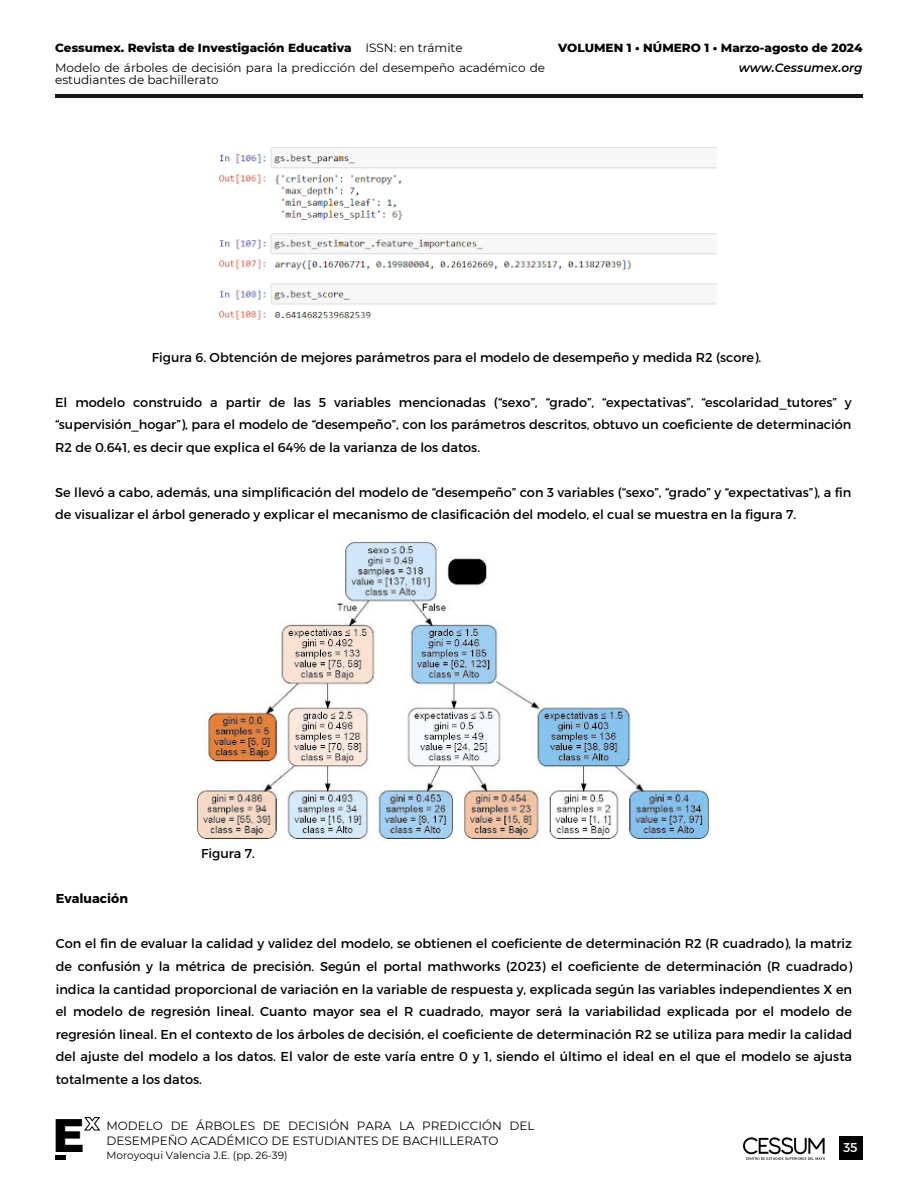
<style>
.page{position:relative;width:918px;height:1188px;background:#fff}
.page>*{position:absolute;margin:0;border:0;box-sizing:border-box;transform-origin:0 0}
.t1{font:800 47.85px "Montserrat";color:#000}
.t2{font:12.9px/22.5px "Montserrat";color:#000;text-align:justify}
.t3{font:700 12.9px "Montserrat";color:#000}
.t4{font:12.9px "Montserrat";color:#fff}
.t5{font:12px/12px "Montserrat";color:#000}
.t6{font:800 12px "Montserrat";color:#000}
.t7{font:italic 600 12px "Montserrat";color:#000}
.t8{font:10.5px "Montserrat";color:#000}
</style>
<div class="page">
<hr style="left:55px;top:94px;width:807px;height:4px;background:#181818">
<hr style="left:56px;top:1156px;width:10px;height:4px;background:#000">
<div style="left:839px;top:1137px;width:23px;height:23px;background:#000"></div>
<img style="left:743px;top:1137px;width:82px;height:23px">
<img style="left:219px;top:147px;width:497px;height:173px">
<img style="left:197px;top:540px;width:514px;height:299px">
<svg style="left:84px;top:1117px;width:17px;height:14px"></svg>
<h1 class="t6" style="left:55px;top:40px;width:298px">Cessumex. Revista de Investigación Educativa</h1>
<p class="t5" style="left:366px;top:41px;width:99px">ISSN: en trámite</p>
<p class="t6" style="left:558px;top:40px;width:306px">VOLUMEN 1 • NÚMERO 1 • Marzo-agosto de 2024</p>
<p class="t5" style="left:55px;top:62px;width:491px">Modelo de árboles de decisión para la predicción del desempeño académico de estudiantes de bachillerato</p>
<p class="t7" style="left:739px;top:60px;width:125px">www.Cessumex.org</p>
<p class="t2" style="left:152px;top:346px;width:611px">Figura 6. Obtención de mejores parámetros para el modelo de desempeño y medida R2 (score).</p>
<p class="t2" style="left:55px;top:390px;width:798px">El modelo construido a partir de las 5 variables mencionadas (“sexo”, “grado”, “expectativas”, “escolaridad_tutores” y “supervisión_hogar”), para el modelo de “desempeño”, con los parámetros descritos, obtuvo un coeficiente de determinación R2 de 0.641, es decir que explica el 64% de la varianza de los datos.</p>
<h1 class="t2" style="left:55px;top:480px;width:798px">Se llevó a cabo, además, una simplificación del modelo de “desempeño” con 3 variables (“sexo”, “grado” y “expectativas”), a fin de visualizar el árbol generado y explicar el mecanismo de clasificación del modelo, el cual se muestra en la figura 7.</h1>
<p class="t2" style="left:201px;top:842px;width:55px">Figura 7.</p>
<p class="t3" style="left:56px;top:890px;width:74px">Evaluación</p>
<p class="t2" style="left:56px;top:932px;width:798px">Con el fin de evaluar la calidad y validez del modelo, se obtienen el coeficiente de determinación R2 (R cuadrado), la matriz de confusión y la métrica de precisión. Según el portal mathworks (2023) el coeficiente de determinación (R cuadrado) indica la cantidad proporcional de variación en la variable de respuesta y, explicada según las variables independientes X en el modelo de regresión lineal. Cuanto mayor sea el R cuadrado, mayor será la variabilidad explicada por el modelo de regresión lineal. En el contexto de los árboles de decisión, el coeficiente de determinación R2 se utiliza para medir la calidad del ajuste del modelo a los datos. El valor de este varía entre 0 y 1, siendo el último el ideal en el que el modelo se ajusta totalmente a los datos.</p>
<h1 class="t1" style="left:52px;top:1106px;width:34px">E</h1>
<p class="t5" style="left:106px;top:1118px;width:429px;line-height:14.9px">MODELO DE ÁRBOLES DE DECISIÓN PARA LA PREDICCIÓN DEL<br>DESEMPEÑO ACADÉMICO DE ESTUDIANTES DE BACHILLERATO</p>
<p class="t8" style="left:106px;top:1149px;width:183px">Moroyoqui Valencia J.E. (pp. 26-39)</p>
<p class="t4" style="left:843px;top:1139px;width:16px">35</p>
</div>
